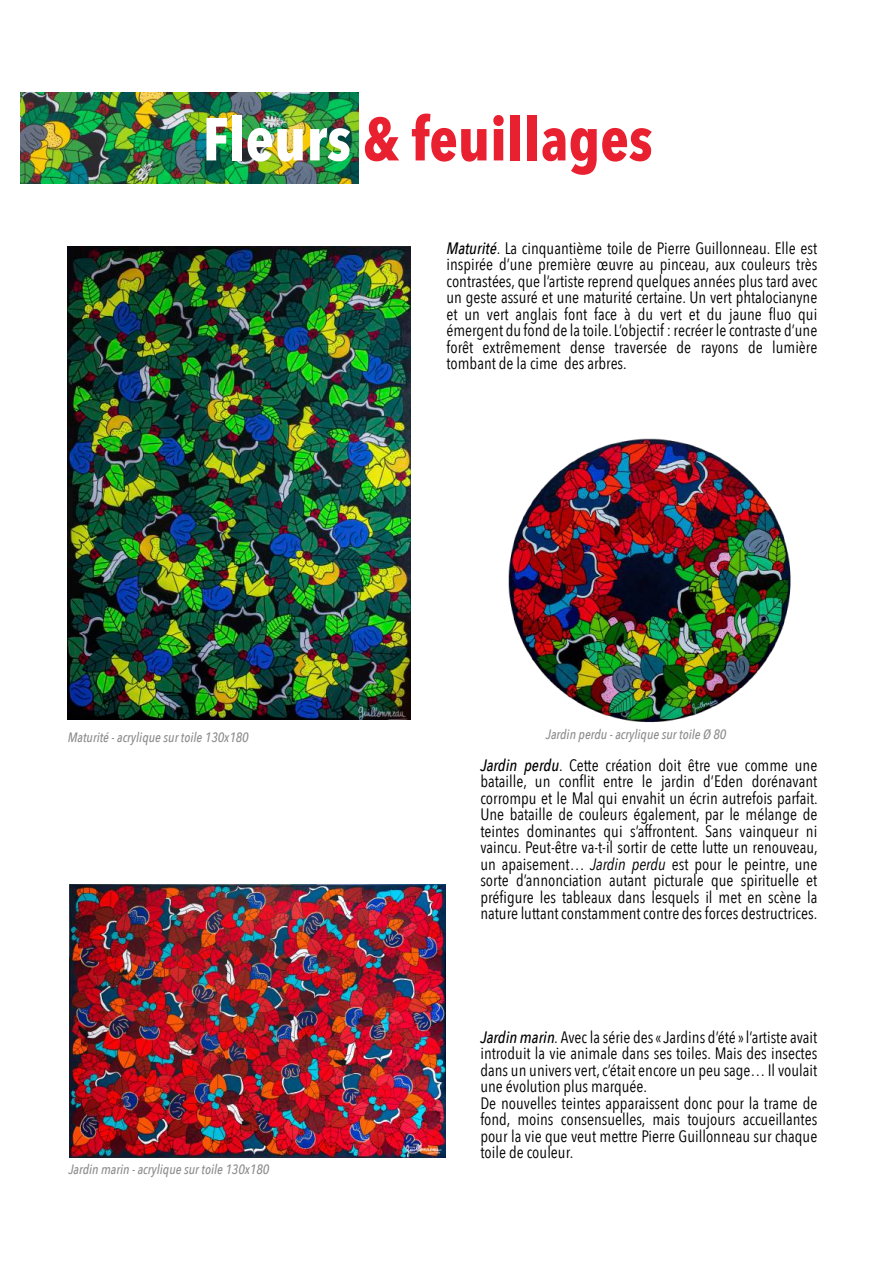
<style>
.page{position:relative;width:893px;height:1263px;background:#fff}
.page>*{position:absolute;margin:0;border:0;box-sizing:border-box;transform-origin:0 0}
.t1{font:700 60px "Avenir Next Condensed";color:#e92030}
.t2{font:16.5px "Avenir Next Condensed";color:#000}
.t3{font:italic 500 13.5px "Avenir Next Condensed";color:#8c8c8c}
.s1{color:#fff}
.s2{font-weight:500;font-style:italic}
.s3{font-style:italic}
</style>
<div class="page">
<img style="left:21px;top:92px;width:338px;height:91px">
<img style="left:69px;top:884px;width:377px;height:274px">
<img style="left:508px;top:438px;width:283px;height:285px">
<img style="left:68px;top:247px;width:343px;height:472px">
<p class="t1" style="left:203px;top:100px;width:452px"><span class="s1">Fleurs</span> &amp; feuillages</p>
<p class="t2" style="left:446px;top:237px;width:372px"><span class="s2">Maturité</span>. La cinquantième toile de Pierre Guillonneau. Elle est</p>
<p class="t2" style="left:446px;top:254px;width:372px">inspirée d’une première œuvre au pinceau, aux couleurs très</p>
<p class="t2" style="left:446px;top:270px;width:372px">contrastées, que l’artiste reprend quelques années plus tard avec</p>
<p class="t2" style="left:446px;top:287px;width:372px">un geste assuré et une maturité certaine. Un vert phtalocianyne</p>
<p class="t2" style="left:446px;top:303px;width:372px">et un vert anglais font face à du vert et du jaune fluo qui</p>
<p class="t2" style="left:446px;top:320px;width:372px">émergent du fond de la toile. L’objectif : recréer le contraste d’une</p>
<p class="t2" style="left:446px;top:336px;width:372px">forêt extrêmement dense traversée de rayons de lumière</p>
<p class="t2" style="left:446px;top:353px;width:182px">tombant de la cime des arbres.</p>
<p class="t3" style="left:68px;top:728px;width:182px">Maturité - acrylique sur toile 130x180</p>
<p class="t3" style="left:546px;top:725px;width:182px">Jardin perdu - acrylique sur toile Ø 80</p>
<p class="t2" style="left:480px;top:754px;width:338px"><span class="s2">Jardin perdu</span>. Cette création doit être vue comme une</p>
<p class="t2" style="left:480px;top:771px;width:338px">bataille, un conflit entre le jardin d’Eden dorénavant</p>
<p class="t2" style="left:480px;top:787px;width:339px">corrompu et le Mal qui envahit un écrin autrefois parfait.</p>
<p class="t2" style="left:480px;top:804px;width:338px">Une bataille de couleurs également, par le mélange de</p>
<p class="t2" style="left:480px;top:820px;width:338px">teintes dominantes qui s’affrontent. Sans vainqueur ni</p>
<p class="t2" style="left:480px;top:837px;width:339px">vaincu. Peut-être va-t-il sortir de cette lutte un renouveau,</p>
<p class="t2" style="left:480px;top:853px;width:338px">un apaisement… <span class="s3">Jardin perdu</span> est pour le peintre, une</p>
<p class="t2" style="left:480px;top:870px;width:338px">sorte d’annonciation autant picturale que spirituelle et</p>
<p class="t2" style="left:480px;top:886px;width:338px">préfigure les tableaux dans lesquels il met en scène la</p>
<p class="t2" style="left:480px;top:903px;width:338px">nature luttant constamment contre des forces destructrices.</p>
<p class="t3" style="left:68px;top:1161px;width:202px">Jardin marin - acrylique sur toile 130x180</p>
<p class="t2" style="left:480px;top:1026px;width:338px"><span class="s2">Jardin marin</span><span class="s3">.</span>Avec la série des « Jardins d’été » l’artiste avait</p>
<p class="t2" style="left:480px;top:1042px;width:338px">introduit la vie animale dans ses toiles. Mais des insectes</p>
<p class="t2" style="left:480px;top:1059px;width:338px">dans un univers vert, c’était encore un peu sage… Il voulait</p>
<p class="t2" style="left:480px;top:1075px;width:168px">une évolution plus marquée.</p>
<p class="t2" style="left:480px;top:1092px;width:338px">De nouvelles teintes apparaissent donc pour la trame de</p>
<p class="t2" style="left:480px;top:1108px;width:338px">fond, moins consensuelles, mais toujours accueillantes</p>
<p class="t2" style="left:480px;top:1125px;width:338px">pour la vie que veut mettre Pierre Guillonneau sur chaque</p>
<p class="t2" style="left:480px;top:1141px;width:95px">toile de couleur.</p>
</div>
